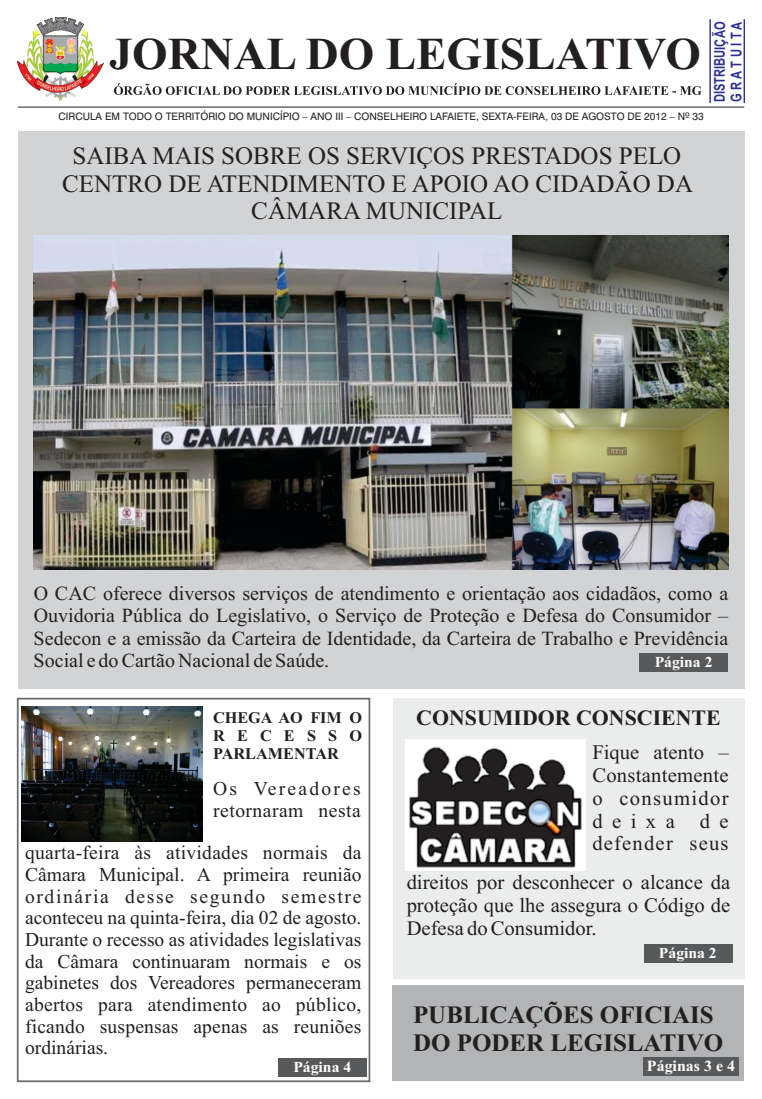
<style>
.page{position:relative;width:762px;height:1099px;background:#fff}
.page>*{position:absolute;margin:0;border:0;box-sizing:border-box;transform-origin:0 0}
.t1{font:700 45.62px "Times New Roman";color:#231f20}
.t2{font:25px/27.8px "Times New Roman";color:#231f20;text-align:center}
.t3{font:700 25px/27.6px "Times New Roman";color:#231f20}
.t4{font:700 21.88px "Times New Roman";color:#231f20}
.t5{font:20.62px/22.9px "Times New Roman";color:#231f20;text-align:justify}
.t6{font:20px/22.1px "Times New Roman";color:#231f20;text-align:justify}
.t7{font:19.5px/21.6px "Times New Roman";letter-spacing:.01em;color:#231f20;text-align:justify}
.t8{font:700 16.25px/18px "Times New Roman";color:#231f20;text-align:justify}
.t9{font:700 15.5px "Times New Roman";color:#fff}
.t10{font:700 15.25px "Times New Roman";color:#fff}
.t11{font:700 14.88px/16.6px "Arial";color:#2e3092;scale:.75 1}
.t12{font:10.25px "Swiss 721 BT";color:#231f20}
</style>
<div class="page">
<div style="left:17px;top:697px;width:353px;height:385px;border:2px solid #6d6f71"></div>
<div style="left:393px;top:698px;width:351px;height:280px;background:#ebecec"></div>
<div style="left:18px;top:132px;width:726px;height:557px;background:#d1d3d4"></div>
<div style="left:392px;top:985px;width:352px;height:96px;background:#b2b4b6"></div>
<svg style="left:114px;top:83px;width:587px;height:12px"></svg>
<img style="left:18px;top:18px;width:85px;height:82px">
<hr style="left:18px;top:107px;width:726px;height:1px;background:#231f20">
<hr style="left:709px;top:19px;width:2px;height:84px;background:#2e3092">
<hr style="left:743px;top:19px;width:2px;height:84px;background:#2e3092">
<div style="left:643px;top:1056px;width:95px;height:19px;background:#58595b"></div>
<div style="left:639px;top:653px;width:89px;height:18px;background:#58595b"></div>
<div style="left:644px;top:944px;width:88px;height:18px;background:#58595b"></div>
<div style="left:278px;top:1057px;width:89px;height:19px;background:#58595b"></div>
<img style="left:405px;top:739px;width:181px;height:131px">
<img style="left:22px;top:706px;width:180px;height:135px">
<img style="left:34px;top:235px;width:694px;height:334px">
<h1 class="t1" style="left:109px;top:38px;width:593px">JORNAL DO LEGISLATIVO</h1>
<p class="t12" style="left:59px;top:112px;width:647px">CIRCULA EM TODO O TERRITÓRIO DO MUNICÍPIO – ANO III – CONSELHEIRO LAFAIETE, SEXTA-FEIRA, 03 DE AGOSTO DE 2012 – Nº 33</p>
<p class="t11" style="left:713px;top:102px;width:109px;rotate:-90deg">DISTRIBUIÇÃO<br>GRATUITA</p>
<p class="t2" style="left:62px;top:144px;width:632px">SAIBA MAIS SOBRE OS SERVIÇOS PRESTADOS PELO<br>CENTRO DE ATENDIMENTO E APOIO AO CIDADÃO DA<br>CÂMARA MUNICIPAL</p>
<p class="t6" style="left:34px;top:584px;width:696px">O CAC oferece diversos serviços de atendimento e orientação aos cidadãos, como a Ouvidoria Pública do Legislativo, o Serviço de Proteção e Defesa do Consumidor – Sedecon e a emissão da Carteira de Identidade, da Carteira de Trabalho e Previdência Social e do Cartão Nacional de Saúde.</p>
<p class="t10" style="left:655px;top:656px;width:59px">Página 2</p>
<p class="t8" style="left:213px;top:710px;width:151px">CHEGA AO FIM O RECESSO PARLAMENTAR</p>
<p class="t7" style="left:213px;top:779px;width:149px">Os Vereadores retornaram nesta</p>
<p class="t7" style="left:25px;top:843px;width:338px">quarta-feira às atividades normais da Câmara Municipal. A primeira reunião ordinária desse segundo semestre aconteceu na quinta-feira, dia 02 de agosto.<br>Durante o recesso as atividades legislativas da Câmara continuaram normais e os gabinetes dos Vereadores permaneceram abertos para atendimento ao público, ficando suspensas apenas as reuniões ordinárias.</p>
<p class="t10" style="left:293px;top:1061px;width:59px">Página 4</p>
<p class="t4" style="left:416px;top:710px;width:306px">CONSUMIDOR CONSCIENTE</p>
<p class="t5" style="left:592px;top:742px;width:138px">Fique atento – Constantemente o consumidor deixa de defender seus</p>
<p class="t5" style="left:407px;top:872px;width:325px">direitos por desconhecer o alcance da proteção que lhe assegura o Código de Defesa do Consumidor.</p>
<p class="t10" style="left:659px;top:947px;width:59px">Página 2</p>
<p class="t3" style="left:413px;top:1003px;width:312px">PUBLICAÇÕES OFICIAIS<br>DO PODER LEGISLATIVO</p>
<p class="t9" style="left:647px;top:1060px;width:90px">Páginas 3 e 4</p>
</div>
